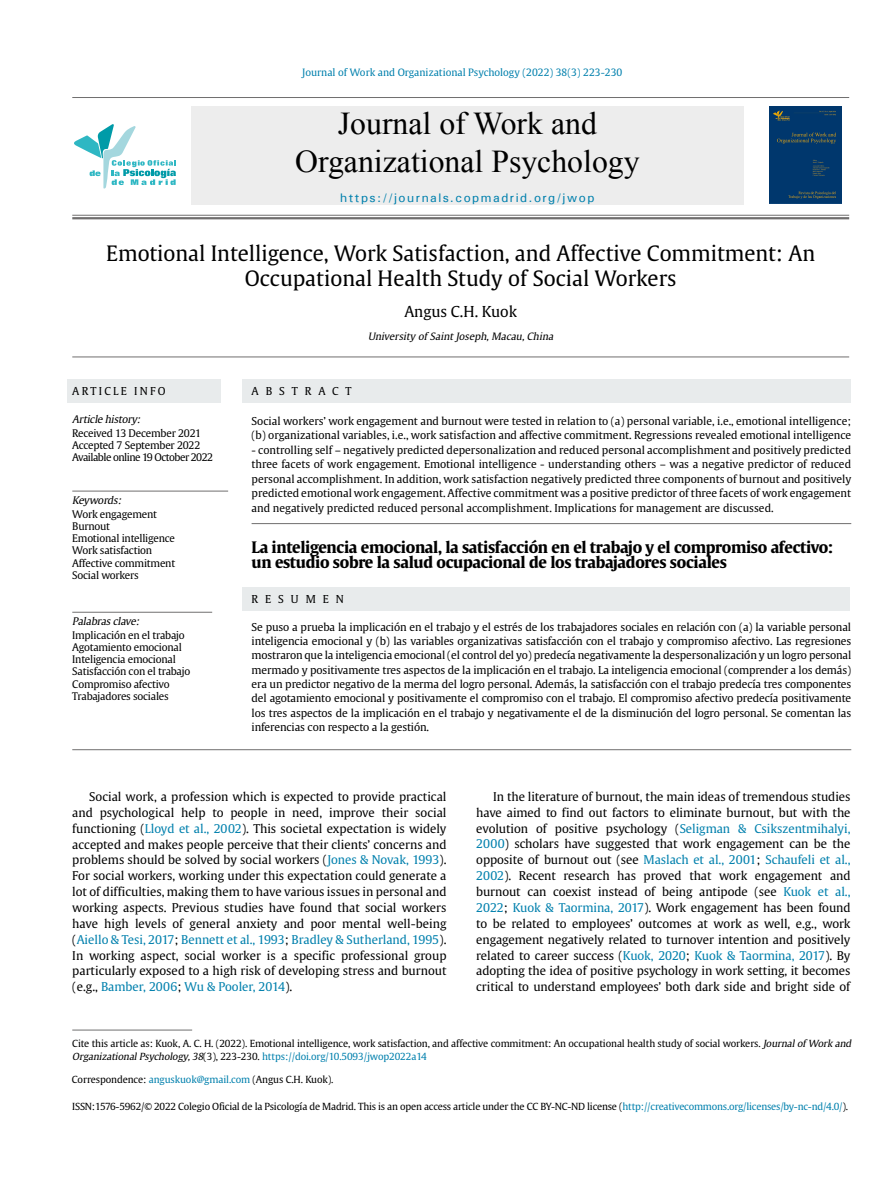
<style>
.page{position:relative;width:893px;height:1191px;background:#fff}
.page>*{position:absolute;margin:0;border:0;box-sizing:border-box;transform-origin:0 0}
.t1{font:31.8px/38.1px "Times New Roman";color:#000;text-align:center}
.t2{font:21.15px/25.3px "Gulliver";color:#000;text-align:center}
.t3{font:700 15.75px/15.6px "Gulliver";letter-spacing:-.02em;color:#000}
.t4{font:15px "Gulliver";color:#000}
.t5{font:12.45px "Univers";letter-spacing:.12em;color:#0080ad}
.t6{font:12px/15.9px "Gulliver";letter-spacing:-.005em;color:#000;text-align:justify}
.t7{font:10.8px/14.2px "Gulliver";color:#000;text-align:justify}
.t8{font:10.8px "Gulliver";letter-spacing:.64em;color:#000}
.t9{font:10.8px "Gulliver";letter-spacing:.205em;color:#000}
.t10{font:10.35px/12.3px "Gulliver";letter-spacing:-.02em;color:#000}
.t11{font:italic 10.35px "Gulliver";color:#000}
.t12{font:10.05px "Gulliver";color:#0080ad}
.t13{font:italic 10.05px "Gulliver";color:#000}
.t14{font:9.75px/12.5px "Gulliver";letter-spacing:-.01em;color:#000}
.s1{color:#0080ad}
.s2{font-style:italic}
</style>
<div class="page">
<hr style="left:72px;top:97px;width:777px;height:1px;background:#706f6f">
<hr style="left:72px;top:215px;width:777px;height:1px;background:#706f6f">
<hr style="left:72px;top:217px;width:777px;height:2px;background:#706f6f">
<div style="left:191px;top:107px;width:552px;height:98px;background:#ededed"></div>
<hr style="left:72px;top:749px;width:779px;height:1px;background:#706f6f">
<hr style="left:72px;top:1029px;width:120px;height:1px;background:#706f6f">
<hr style="left:72px;top:357px;width:777px;height:1px;background:#706f6f">
<div style="left:67px;top:379px;width:153px;height:23px;background:#e8ebec"></div>
<div style="left:242px;top:379px;width:609px;height:23px;background:#e8ebec"></div>
<div style="left:242px;top:587px;width:608px;height:23px;background:#e8ebec"></div>
<hr style="left:72px;top:491px;width:156px;height:1px;background:#706f6f">
<hr style="left:252px;top:523px;width:599px;height:1px;background:#706f6f">
<hr style="left:72px;top:612px;width:140px;height:1px;background:#706f6f">
<svg style="left:74px;top:124px;width:102px;height:64px"></svg>
<img style="left:769px;top:106px;width:72px;height:98px">
<p class="t12" style="left:302px;top:66px;width:322px">Journal of Work and Organizational Psychology (2022) 38(3) 223-230</p>
<h1 class="t1" style="left:295px;top:103px;width:346px">Journal of Work and<br>Organizational Psychology</h1>
<p class="t5" style="left:340px;top:190px;width:256px">https://journals.copmadrid.org/jwop</p>
<h2 class="t2" style="left:106px;top:240px;width:710px">Emotional Intelligence, Work Satisfaction, and Affective Commitment: An<br>Occupational Health Study of Social Workers</h2>
<h3 class="t4" style="left:404px;top:302px;width:114px">Angus C.H. Kuok</h3>
<p class="t13" style="left:368px;top:330px;width:189px">University of SaintJoseph,Macau,China</p>
<p class="t9" style="left:72px;top:384px;width:95px">ARTICLE INFO</p>
<p class="t11" style="left:72px;top:413px;width:72px">Article history:</p>
<p class="t10" style="left:72px;top:426px;width:143px">Received 13 December 2021<br>Accepted 7 September 2022<br>Available online 19 October 2022</p>
<p class="t11" style="left:72px;top:494px;width:53px">Keywords:</p>
<p class="t10" style="left:72px;top:507px;width:104px">Work engagement<br>Burnout<br>Emotional intelligence<br>Work satisfaction<br>Affective commitment<br>Social workers</p>
<p class="t11" style="left:72px;top:615px;width:71px">Palabrasclave:</p>
<p class="t10" style="left:72px;top:629px;width:120px">Implicación en el trabajo<br>Agotamiento emocional<br>Inteligencia emocional<br>Satisfacción con el trabajo<br>Compromiso afectivo<br>Trabajadores sociales</p>
<p class="t8" style="left:252px;top:384px;width:102px">ABSTRACT</p>
<p class="t7" style="left:252px;top:414px;width:601px">Social workers’ work engagement and burnout were tested in relation to (a) personal variable, i.e., emotional intelligence; (b) organizational variables, i.e., work satisfaction and affective commitment. Regressions revealed emotional intelligence</p>
<p class="t7" style="left:252px;top:442px;width:601px">- controlling self – negatively predicted depersonalization and reduced personal accomplishment and positively predicted three facets of work engagement. Emotional intelligence - understanding others – was a negative predictor of reduced personal accomplishment. In addition, work satisfaction negatively predicted three components of burnout and positively predicted emotional work engagement. Affective commitment was a positive predictor of three facets of work engagement and negatively predicted reduced personal accomplishment. Implications for management are discussed.</p>
<h3 class="t3" style="left:252px;top:539px;width:583px">La inteligencia emocional, la satisfacción en el trabajo y el compromiso afectivo: un estudio sobre la salud ocupacional de los trabajadores sociales</h3>
<p class="t8" style="left:252px;top:592px;width:94px">RESUMEN</p>
<p class="t7" style="left:252px;top:620px;width:601px">Se puso a prueba la implicación en el trabajo y el estrés de los trabajadores sociales en relación con (a) la variable personal inteligencia emocional y (b) las variables organizativas satisfacción con el trabajo y compromiso afectivo. Las regresiones mostraron que la inteligencia emocional (el control del yo) predecía negativamente la despersonalización y un logro personal mermado y positivamente tres aspectos de la implicación en el trabajo. La inteligencia emocional (comprender a los demás) era un predictor negativo de la merma del logro personal. Además, la satisfacción con el trabajo predecía tres componentes del agotamiento emocional y positivamente el compromiso con el trabajo. El compromiso afectivo predecía positivamente los tres aspectos de la implicación en el trabajo y negativamente el de la disminución del logro personal. Se comentan las inferencias con respecto a la gestión.</p>
<p class="t6" style="left:72px;top:788px;width:376px;text-indent:17px">Social work, a profession which is expected to provide practical and psychological help to people in need, improve their social functioning (<span class="s1">Lloyd et al., 2002</span>). This societal expectation is widely accepted and makes people perceive that their clients’ concerns and problems should be solved by social workers (<span class="s1">Jones &amp; Novak, 1993</span>).<br>For social workers, working under this expectation could generate a lot of difficulties, making them to have various issues in personal and working aspects. Previous studies have found that social workers have high levels of general anxiety and poor mental well-being (<span class="s1">Aiello &amp; Tesi, 2017</span>; <span class="s1">Bennett et al., 1993</span>; <span class="s1">Bradley &amp; Sutherland, 1995</span>).<br>In working aspect, social worker is a specific professional group particularly exposed to a high risk of developing stress and burnout (e.g., <span class="s1">Bamber, 2006</span>; <span class="s1">Wu &amp; Pooler, 2014</span>).</p>
<p class="t6" style="left:476px;top:788px;width:376px;text-indent:17px">In the literature of burnout, the main ideas of tremendous studies have aimed to find out factors to eliminate burnout, but with the evolution of positive psychology (<span class="s1">Seligman &amp; Csikszentmihalyi, 2000</span>) scholars have suggested that work engagement can be the opposite of burnout out (see <span class="s1">Maslach et al., 2001</span>; <span class="s1">Schaufeli et al., 2002</span>). Recent research has proved that work engagement and burnout can coexist instead of being antipode (see <span class="s1">Kuok et al., 2022</span>; <span class="s1">Kuok &amp; Taormina, 2017</span>). Work engagement has been found to be related to employees’ outcomes at work as well, e.g., work engagement negatively related to turnover intention and positively related to career success (<span class="s1">Kuok, 2020</span>; <span class="s1">Kuok &amp; Taormina, 2017</span>). By adopting the idea of positive psychology in work setting, it becomes critical to understand employees’ both dark side and bright side of</p>
<p class="t14" style="left:72px;top:1037px;width:783px">Cite this article as: Kuok, A. C. H. (2022). Emotional intelligence, work satisfaction, and affective commitment: An occupational health study of social workers. <span class="s2">Journalof Work and<br>OrganizationalPsychology,38</span>(3), 223-230. <span class="s1">https://doi.org/10.5093/jwop2022a14</span></p>
<p class="t14" style="left:72px;top:1073px;width:263px">Correspondence: <span class="s1">anguskuok@gmail.com</span> (Angus C.H. Kuok).</p>
<p class="t14" style="left:72px;top:1100px;width:777px">ISSN:1576-5962/© 2022 Colegio Oficial de la Psicología de Madrid. This is an open access article under the CC BY-NC-ND license (<span class="s1">http://creativecommons.org/licenses/by-nc-nd/4.0/</span>).</p>
</div>
